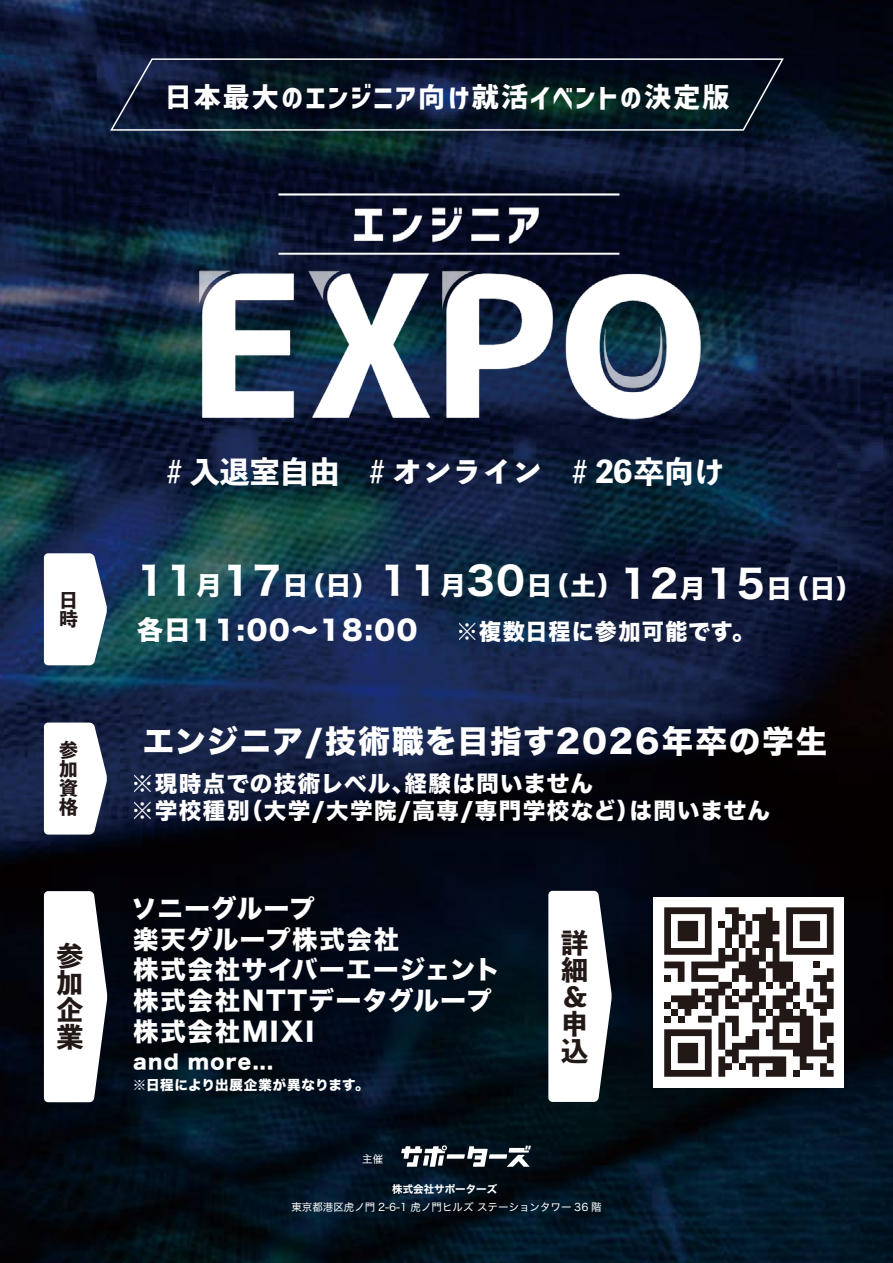
<style>
.page{position:relative;width:893px;height:1263px;background:#fff}
.page>*{position:absolute;margin:0;border:0;box-sizing:border-box;transform-origin:0 0}
.t1{font:31.5px "Hiragino Sans W8";letter-spacing:.06em;color:#fff}
.t2{font:800 30px "Toppan Bunkyu Midashi Gothic Std N";color:#fff}
.t3{font:27px "Corporate Logo Bold ver 2";letter-spacing:.08em;color:#fff}
.t4{font:800 27px/27px "Toppan Bunkyu Midashi Gothic Std N";color:#221815;text-align:justify}
.t5{font:26.7px "Hiragino Sans W8";letter-spacing:.065em;color:#fff}
.t6{font:25.5px/30.6px "Hiragino Sans W8";letter-spacing:.06em;color:#fff}
.t7{font:22.5px/27px "Hiragino Sans W8";letter-spacing:.06em;color:#fff}
.t8{font:19.5px "Hiragino Sans W8";letter-spacing:.065em;color:#fff}
.t9{font:800 18.9px/18.9px "Toppan Bunkyu Midashi Gothic Std N";color:#221815}
.t10{font:13.5px "Hiragino Sans W8";letter-spacing:.05em;color:#fff}
.t11{font:10.5px "Hiragino Sans W4";color:#fff}
.t12{font:10.5px "Hiragino Sans W7";color:#fff}
.s1{font-family:"Hiragino Sans W7";font-size:38.25px}
</style>
<div class="page">
<img style="left:0;top:0;width:893px;height:1263px">
<img style="left:172px;top:165px;width:549px;height:280px">
<svg style="left:109px;top:58px;width:676px;height:74px;background:#111f2f"></svg>
<svg style="left:401px;top:1145px;width:130px;height:22px"></svg>
<svg style="left:548px;top:891px;width:64px;height:211px"></svg>
<div style="left:653px;top:897px;width:191px;height:191px;background:#fff"></div>
<svg style="left:44px;top:553px;width:63px;height:112px"></svg>
<svg style="left:44px;top:891px;width:63px;height:211px"></svg>
<svg style="left:44px;top:722px;width:63px;height:112px"></svg>
<svg style="left:664px;top:907px;width:170px;height:170px"></svg>
<div style="left:793px;top:1070px;width:7px;height:7px;background:#221815"></div>
<p class="t3" style="left:165px;top:78px;width:567px">日本最大のエンジニア向け就活イベントの決定版</p>
<p class="t9" style="left:59px;top:589px;width:20px">日時</p>
<p class="t9" style="left:59px;top:740px;width:20px;text-align:justify">参加資格</p>
<p class="t4" style="left:57px;top:941px;width:28px">参加企業</p>
<p class="t2" style="left:160px;top:448px;width:566px">＃入退室自由 ＃オンライン ＃26卒向け</p>
<p class="t6" style="left:136px;top:571px;width:727px"><span class="s1">11</span>月<span class="s1">17</span>日（日） <span class="s1">11</span>月<span class="s1">30</span>日（土）<span class="s1">12</span>月<span class="s1">15</span>日（日）</p>
<p class="t5" style="left:136px;top:615px;width:283px">各日11:00～18:00</p>
<p class="t7" style="left:457px;top:618px;width:299px">※複数日程に参加可能です。</p>
<p class="t1" style="left:142px;top:724px;width:686px">エンジニア/技術職を目指す2026年卒の学生</p>
<p class="t7" style="left:132px;top:771px;width:640px">※現時点での技術レベル、経験は問いません<br>※学校種別（大学/大学院/高専/専門学校など）は問いません</p>
<p class="t6" style="left:132px;top:894px;width:369px">ソニーグループ<br>楽天グループ株式会社<br>株式会社サイバーエージェント株式会社NTTデータグループ株式会社MIXI</p>
<p class="t8" style="left:133px;top:1051px;width:141px">and more...</p>
<p class="t10" style="left:133px;top:1077px;width:238px">※日程により出展企業が異なります。</p>
<p class="t11" style="left:362px;top:1149px;width:22px">主催</p>
<p class="t4" style="left:561px;top:927px;width:28px">詳細＆申込</p>
<p class="t12" style="left:392px;top:1181px;width:106px">株式会社サポーターズ</p>
<p class="t11" style="left:291px;top:1198px;width:312px">東京都港区虎ノ門 2-6-1 虎ノ門ヒルズ ステーションタワー 36 階</p>
</div>
